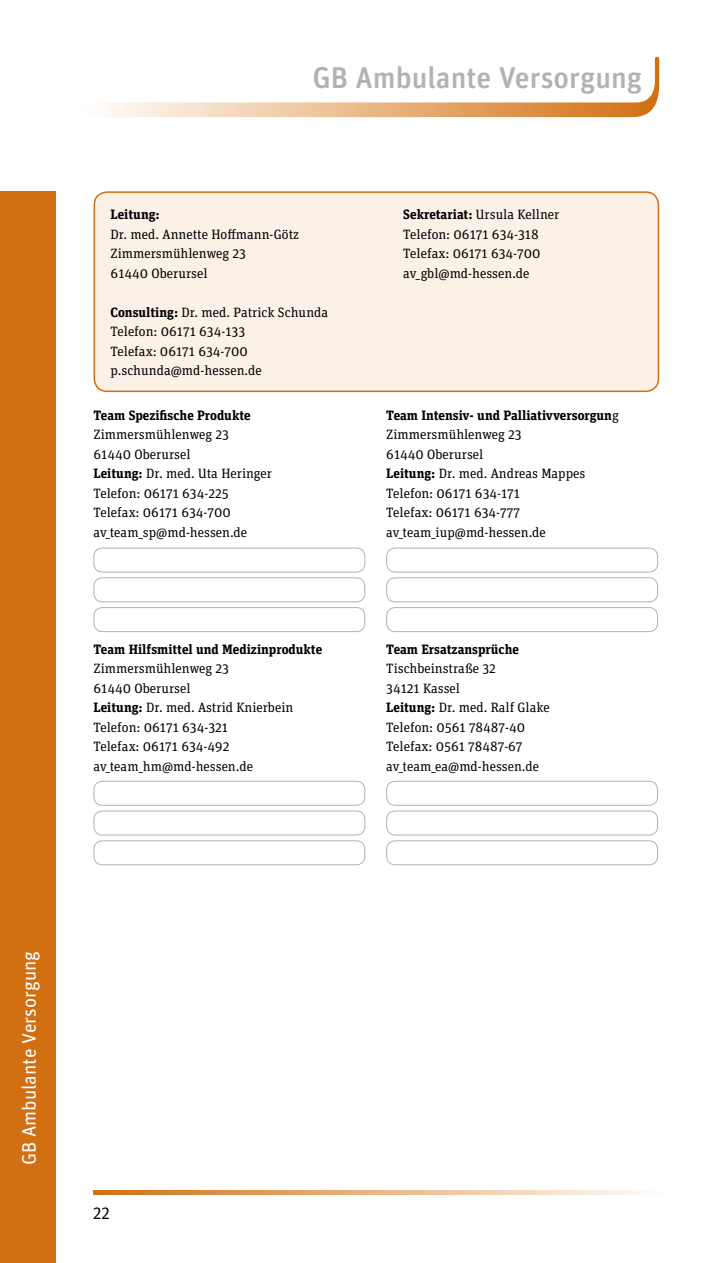
<style>
.page{position:relative;width:723px;height:1263px;background:#fff}
.page>*{position:absolute;margin:0;border:0;box-sizing:border-box;transform-origin:0 0}
.t1{font:500 30px "Unit Rounded OT";color:#b3b2b2}
.t2{font:19.5px "Unit Rounded OT";color:#fff}
.t3{font:16.5px "Unit Slab OT";color:#000}
.P_ZAB_13_ohne{font:13.5px "Unit Slab OT";color:#000}
.P_ZAB13_Kasten_4mm{font:13.5px "Unit Slab OT";color:#000}
.P_ZAB_13_ohne-2{font:700 13.5px "Unit Slab OT";color:#000}
.P_ZAB13_Kasten_4mm-2{font:700 13.5px "Unit Slab OT";color:#000}
.s1{font-weight:700}
.s2{font-weight:400}
</style>
<div class="page">
<div style="left:0;top:191px;width:55px;height:1072px;background:#d16f12"></div>
<svg style="left:108px;top:57px;width:551px;height:60px"></svg>
<div style="left:94px;top:192px;width:564px;height:199px;background:#fbf1e7;border-radius:13px"></div>
<div style="left:94px;top:191px;width:565px;height:201px;border:2px solid #d16f12;border-radius:13px"></div>
<div style="left:94px;top:548px;width:271px;height:24px;border:1px solid #b3b2b2;border-radius:9px"></div>
<div style="left:94px;top:577px;width:271px;height:25px;border:1px solid #b3b2b2;border-radius:9px"></div>
<div style="left:94px;top:607px;width:271px;height:25px;border:1px solid #b3b2b2;border-radius:9px"></div>
<div style="left:94px;top:781px;width:271px;height:25px;border:1px solid #b3b2b2;border-radius:9px"></div>
<div style="left:94px;top:811px;width:271px;height:24px;border:1px solid #b3b2b2;border-radius:9px"></div>
<div style="left:94px;top:840px;width:271px;height:25px;border:1px solid #b3b2b2;border-radius:9px"></div>
<div style="left:386px;top:548px;width:272px;height:24px;border:1px solid #b3b2b2;border-radius:9px"></div>
<div style="left:386px;top:577px;width:272px;height:25px;border:1px solid #b3b2b2;border-radius:9px"></div>
<div style="left:386px;top:607px;width:272px;height:25px;border:1px solid #b3b2b2;border-radius:9px"></div>
<div style="left:386px;top:781px;width:272px;height:25px;border:1px solid #b3b2b2;border-radius:9px"></div>
<div style="left:386px;top:811px;width:272px;height:24px;border:1px solid #b3b2b2;border-radius:9px"></div>
<div style="left:386px;top:840px;width:272px;height:25px;border:1px solid #b3b2b2;border-radius:9px"></div>
<svg style="left:94px;top:1191px;width:549px;height:4px;background:#e8b482"></svg>
<h1 class="t1" style="left:312px;top:58px;width:331px">GB Ambulante Versorgung</h1>
<p class="P_ZAB13_Kasten_4mm-2" style="left:111px;top:206px;width:51px">Leitung:</p>
<p class="P_ZAB13_Kasten_4mm" style="left:111px;top:225px;width:190px">Dr. med. Annette Hoffmann-Götz</p>
<p class="P_ZAB13_Kasten_4mm" style="left:111px;top:245px;width:137px">Zimmersmühlenweg 23</p>
<p class="P_ZAB13_Kasten_4mm" style="left:111px;top:264px;width:99px">61440 Oberursel</p>
<p class="P_ZAB13_Kasten_4mm" style="left:111px;top:303px;width:219px"><span class="s1">Consulting:</span> Dr. med. Patrick Schunda</p>
<p class="P_ZAB13_Kasten_4mm" style="left:111px;top:323px;width:136px">Telefon: 06171 634-133</p>
<p class="P_ZAB13_Kasten_4mm" style="left:111px;top:342px;width:139px">Telefax: 06171 634-700</p>
<p class="P_ZAB13_Kasten_4mm" style="left:111px;top:362px;width:153px">p.schunda@md-hessen.de</p>
<p class="P_ZAB_13_ohne-2" style="left:94px;top:406px;width:159px">Team Spezifische Produkte</p>
<p class="P_ZAB_13_ohne" style="left:94px;top:426px;width:137px">Zimmersmühlenweg 23</p>
<p class="P_ZAB_13_ohne" style="left:94px;top:446px;width:99px">61440 Oberursel</p>
<p class="P_ZAB_13_ohne" style="left:94px;top:465px;width:180px"><span class="s1">Leitung:</span> Dr. med. Uta Heringer</p>
<p class="P_ZAB_13_ohne" style="left:94px;top:485px;width:137px">Telefon: 06171 634-225</p>
<p class="P_ZAB_13_ohne" style="left:94px;top:504px;width:139px">Telefax: 06171 634-700</p>
<p class="P_ZAB_13_ohne" style="left:94px;top:524px;width:155px">av_team_sp@md-hessen.de</p>
<p class="P_ZAB_13_ohne-2" style="left:94px;top:640px;width:230px">Team Hilfsmittel und Medizinprodukte</p>
<p class="P_ZAB_13_ohne" style="left:94px;top:660px;width:137px">Zimmersmühlenweg 23</p>
<p class="P_ZAB_13_ohne" style="left:94px;top:680px;width:99px">61440 Oberursel</p>
<p class="P_ZAB_13_ohne" style="left:94px;top:699px;width:201px"><span class="s1">Leitung:</span> Dr. med. Astrid Knierbein</p>
<p class="P_ZAB_13_ohne" style="left:94px;top:719px;width:136px">Telefon: 06171 634-321</p>
<p class="P_ZAB_13_ohne" style="left:94px;top:738px;width:137px">Telefax: 06171 634-492</p>
<p class="P_ZAB_13_ohne" style="left:94px;top:758px;width:161px">av_team_hm@md-hessen.de</p>
<p class="P_ZAB13_Kasten_4mm" style="left:403px;top:206px;width:158px"><span class="s1">Sekretariat:</span> Ursula Kellner</p>
<p class="P_ZAB13_Kasten_4mm" style="left:403px;top:225px;width:137px">Telefon: 06171 634-318</p>
<p class="P_ZAB13_Kasten_4mm" style="left:403px;top:245px;width:139px">Telefax: 06171 634-700</p>
<p class="P_ZAB13_Kasten_4mm" style="left:403px;top:264px;width:128px">av_gbl@md-hessen.de</p>
<p class="P_ZAB_13_ohne-2" style="left:386px;top:406px;width:234px">Team Intensiv- und Palliativversorgun<span class="s2">g</span></p>
<p class="P_ZAB_13_ohne" style="left:386px;top:426px;width:137px">Zimmersmühlenweg 23</p>
<p class="P_ZAB_13_ohne" style="left:386px;top:446px;width:99px">61440 Oberursel</p>
<p class="P_ZAB_13_ohne" style="left:386px;top:465px;width:201px"><span class="s1">Leitung:</span> Dr. med. Andreas Mappes</p>
<p class="P_ZAB_13_ohne" style="left:386px;top:485px;width:135px">Telefon: 06171 634-171</p>
<p class="P_ZAB_13_ohne" style="left:386px;top:504px;width:135px">Telefax: 06171 634-777</p>
<p class="P_ZAB_13_ohne" style="left:386px;top:524px;width:161px">av_team_iup@md-hessen.de</p>
<p class="P_ZAB_13_ohne-2" style="left:386px;top:640px;width:134px">Team Ersatzansprüche</p>
<p class="P_ZAB_13_ohne" style="left:386px;top:660px;width:111px">Tischbeinstraße 32</p>
<p class="P_ZAB_13_ohne" style="left:386px;top:680px;width:75px">34121 Kassel</p>
<p class="P_ZAB_13_ohne" style="left:386px;top:699px;width:165px"><span class="s1">Leitung:</span> Dr. med. Ralf Glake</p>
<p class="P_ZAB_13_ohne" style="left:386px;top:719px;width:140px">Telefon: 0561 78487-40</p>
<p class="P_ZAB_13_ohne" style="left:386px;top:738px;width:138px">Telefax: 0561 78487-67</p>
<p class="P_ZAB_13_ohne" style="left:386px;top:758px;width:154px">av_team_ea@md-hessen.de</p>
<h2 class="t2" style="left:17px;top:1165px;width:216px;rotate:-90deg">GB Ambulante Versorgung</h2>
<p class="t3" style="left:93px;top:1202px;width:18px">22</p>
</div>
